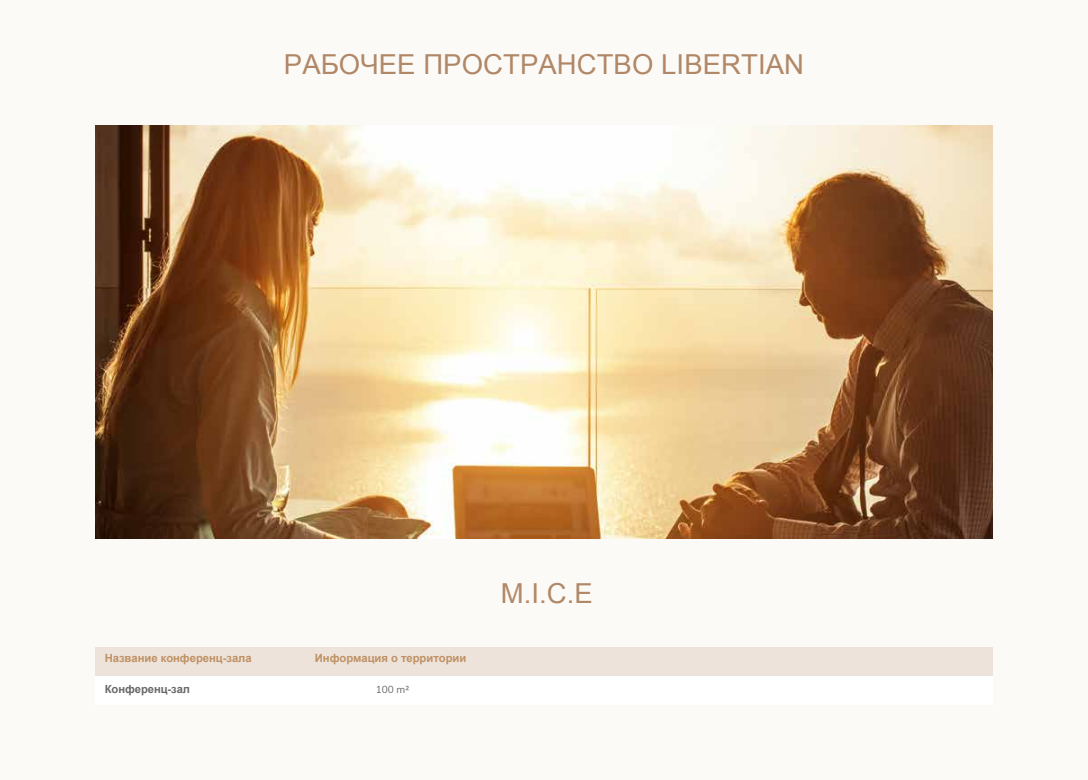
<style>
.page{position:relative;width:1088px;height:780px;background:#fcfaf7}
.page>*{position:absolute;margin:0;border:0;box-sizing:border-box;transform-origin:0 0}
.t1{font:27.5px "Arial";letter-spacing:.005em;color:#b18867}
.t2{font:700 11.25px "Arial";letter-spacing:-.005em;color:#bf9164}
.t3{font:700 11.25px "Arial";letter-spacing:-.005em;color:#696869}
.t4{font:10px "Muli";color:#686868}
</style>
<div class="page">
<div style="left:95px;top:675px;width:897px;height:29px;background:#fff"></div>
<div style="left:95px;top:647px;width:897px;height:28px;background:#ede3da"></div>
<img style="left:95px;top:126px;width:897px;height:412px">
<h1 class="t1" style="left:284px;top:46px;width:522px">РАБОЧЕЕ ПРОСТРАНСТВО LIBERTIAN</h1>
<p class="t2" style="left:105px;top:651px;width:148px">Название конференц-зала</p>
<p class="t3" style="left:105px;top:682px;width:87px">Конференц-зал</p>
<p class="t2" style="left:315px;top:651px;width:153px">Информация о территории</p>
<p class="t4" style="left:376px;top:682px;width:35px">100 m²</p>
<h1 class="t1" style="left:501px;top:575px;width:94px">M.I.C.E</h1>
</div>
